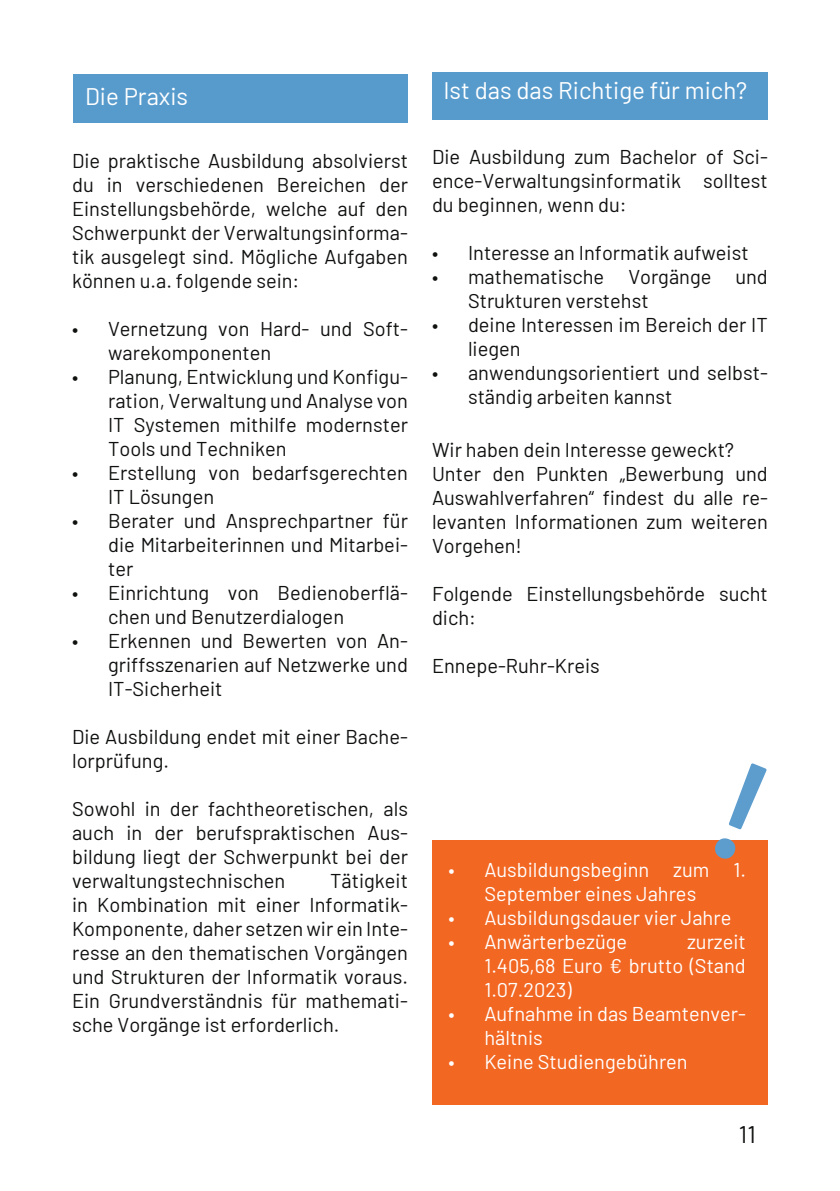
<style>
.page{position:relative;width:840px;height:1191px;background:#fff}
.page>*{position:absolute;margin:0;border:0;box-sizing:border-box;transform-origin:0 0}
.t1{font:24px "Barlow";color:#fff}
.t2{font:24px "Barlow";color:#0f110f}
.t3{font:20px/24px "Barlow";color:#0f110f}
.t4{font:20px/24px "Barlow";color:#fff}
</style>
<div class="page">
<div style="left:432px;top:840px;width:335px;height:264px;background:#f26722"></div>
<div style="left:74px;top:75px;width:334px;height:48px;background:#579bcd"></div>
<div style="left:432px;top:73px;width:335px;height:47px;background:#579bcd"></div>
<p class="t1" style="left:85px;top:78px;width:104px">Die Praxis</p>
<p class="t1" style="left:443px;top:73px;width:305px">Ist das das Richtige für mich?</p>
<p class="t3" style="left:432px;top:143px;width:337px;text-align:justify">Die Ausbildung zum Bachelor of Sci&shy;ence-Verwaltungsinformatik solltest du beginnen, wenn du:</p>
<p class="t3" style="left:432px;top:239px;width:318px">• Interesse an Informatik aufweist</p>
<p class="t3" style="left:468px;top:263px;width:301px;text-indent:-36px">• mathematische Vorgänge und<br>Strukturen verstehst</p>
<p class="t3" style="left:468px;top:311px;width:301px;text-indent:-36px">• deine Interessen im Bereich der IT liegen</p>
<p class="t3" style="left:468px;top:359px;width:301px;text-indent:-36px">• anwendungsorientiert und selbst&shy;ständig arbeiten kannst</p>
<p class="t3" style="left:432px;top:436px;width:337px">Wir haben dein Interesse geweckt?<br>Unter den Punkten „Bewerbung und<br>Auswahlverfahren“ findest du alle re&shy;levanten Informationen zum weiteren<br>Vorgehen!</p>
<p class="t3" style="left:432px;top:580px;width:337px">Folgende Einstellungsbehörde sucht dich:</p>
<p class="t3" style="left:432px;top:652px;width:169px">Ennepe-Ruhr-Kreis</p>
<p class="t3" style="left:72px;top:147px;width:337px;text-align:justify">Die praktische Ausbildung absolvierst du in verschiedenen Bereichen der Einstellungsbehörde, welche auf den Schwerpunkt der Verwaltungsinforma&shy;tik ausgelegt sind. Mögliche Aufgaben können u.a. folgende sein:</p>
<p class="t3" style="left:108px;top:315px;width:301px;text-indent:-36px">• Vernetzung von Hard- und Soft&shy;warekomponenten</p>
<p class="t3" style="left:108px;top:363px;width:301px;text-align:justify;text-indent:-36px">• Planung, Entwicklung und Konfigu&shy;ration, Verwaltung und Analyse von IT Systemen mithilfe modernster Tools und Techniken</p>
<p class="t3" style="left:108px;top:459px;width:301px;text-indent:-36px">• Erstellung von bedarfsgerechten<br>IT Lösungen</p>
<p class="t3" style="left:108px;top:507px;width:301px;text-align:justify;text-indent:-36px">• Berater und Ansprechpartner für die Mitarbeiterinnen und Mitarbei&shy;ter</p>
<p class="t3" style="left:108px;top:579px;width:301px;text-indent:-36px">• Einrichtung von Bedienoberflä&shy;chen und Benutzerdialogen</p>
<p class="t3" style="left:108px;top:627px;width:301px;text-align:justify;text-indent:-36px">• Erkennen und Bewerten von An&shy;griffsszenarien auf Netzwerke und IT-Sicherheit</p>
<p class="t3" style="left:72px;top:723px;width:337px">Die Ausbildung endet mit einer Bache&shy;lorprüfung.</p>
<p class="t3" style="left:72px;top:795px;width:337px;text-align:justify">Sowohl in der fachtheoretischen, als auch in der berufspraktischen Aus&shy;bildung liegt der Schwerpunkt bei der verwaltungstechnischen</p>
<p class="t3" style="left:72px;top:867px;width:337px;text-align:justify;text-indent:258px">Tätigkeit in Kombination mit einer Informatik-Komponente, daher setzen wir ein Inte&shy;resse an den thematischen Vorgängen und Strukturen der Informatik voraus.<br>Ein Grundverständnis für mathemati&shy;sche Vorgänge ist erforderlich.</p>
<p class="t4" style="left:484px;top:856px;width:263px;text-indent:-36px">• Ausbildungsbeginn zum 1.<br>September eines Jahres</p>
<p class="t4" style="left:448px;top:904px;width:284px">• Ausbildungsdauer vier Jahre</p>
<p class="t4" style="left:448px;top:928px;width:180px">• Anwärterbezüge</p>
<p class="t4" style="left:484px;top:928px;width:263px;text-align:justify;text-indent:202px">zurzeit 1.405,68 Euro € brutto (Stand 1.07.2023)</p>
<p class="t4" style="left:484px;top:1000px;width:263px;text-indent:-36px">• Aufnahme in das Beamtenver&shy;hältnis</p>
<p class="t4" style="left:448px;top:1048px;width:241px">• Keine Studiengebühren</p>
<p class="t2" style="left:738px;top:1117px;width:18px">11</p>
</div>
